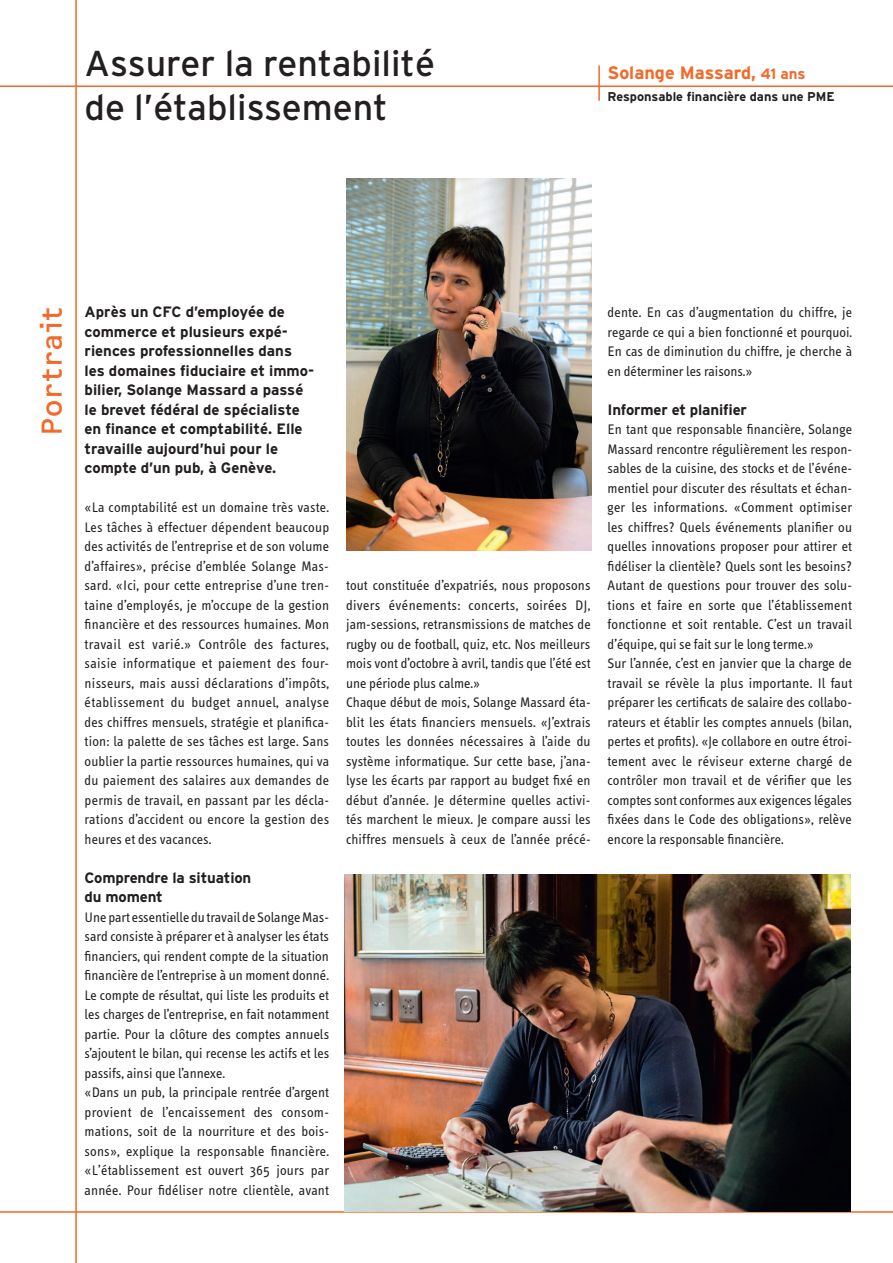
<style>
.page{position:relative;width:893px;height:1263px;background:#fff}
.page>*{position:absolute;margin:0;border:0;box-sizing:border-box;transform-origin:0 0}
.t1{font:36px/43.2px "Interstate";color:#231f20}
.t2{font:30px "OCRF";color:#f26929}
.t3{font:700 18px "Interstate";color:#f26929}
.t4{font:700 15px/19.5px "Interstate";color:#231f20}
.t5{font:14.25px/19.5px "Info Text";letter-spacing:.005em;color:#231f20}
.t6{font:700 12.75px "Interstate";color:#231f20}
.s1{font-size:15px}
</style>
<div class="page">
<hr style="left:0;top:85px;width:893px;height:2px;background:#f26929">
<hr style="left:75px;top:0;width:2px;height:1263px;background:#f26929">
<hr style="left:0;top:1211px;width:893px;height:2px;background:#f26929">
<hr style="left:598px;top:65px;width:2px;height:36px;background:#f26929">
<img style="left:345px;top:874px;width:505px;height:337px">
<img style="left:347px;top:179px;width:244px;height:372px">
<h1 class="t1" style="left:85px;top:42px;width:352px">Assurer la rentabilité de l’établissement</h1>
<p class="t3" style="left:608px;top:62px;width:199px">Solange Massard, <span class="s1">41 ans</span></p>
<p class="t6" style="left:608px;top:90px;width:229px">Responsable financière dans une PME</p>
<h2 class="t2" style="left:33px;top:436px;width:131px;rotate:-90deg">Portrait</h2>
<p class="t4" style="left:85px;top:302px;width:231px">Après un CFC d’employée de commerce et plusieurs expé&shy;riences professionnelles dans les domaines fiduciaire et immo&shy;bilier, Solange Massard a passé le brevet fédéral de spécialiste en finance et comptabilité. Elle travaille aujourd’hui pour le compte d’un pub, à Genève.</p>
<p class="t5" style="left:85px;top:498px;width:246px;text-align:justify">«La comptabilité est un domaine très vaste.<br>Les tâches à effectuer dépendent beaucoup des activités de l’entreprise et de son volume d’affaires», précise d’emblée Solange Mas&shy;sard. «Ici, pour cette entreprise d’une tren&shy;taine d’employés, je m’occupe de la gestion financière et des ressources humaines. Mon travail est varié.» Contrôle des factures, saisie informatique et paiement des four&shy;nisseurs, mais aussi déclarations d’impôts, établissement du budget annuel, analyse des chiffres mensuels, stratégie et planifica&shy;tion: la palette de ses tâches est large. Sans oublier la partie ressources humaines, qui va du paiement des salaires aux demandes de permis de travail, en passant par les décla&shy;rations d’accident ou encore la gestion des heures et des vacances.</p>
<p class="t4" style="left:85px;top:868px;width:168px">Comprendre la situation du moment</p>
<p class="t5" style="left:85px;top:907px;width:246px">Une part essentielle du travail de Solange Mas&shy;sard consiste à préparer et à analyser les états financiers, qui rendent compte de la situation financière de l’entreprise à un moment donné.<br>Le compte de résultat, qui liste les produits et les charges de l’entreprise, en fait notamment partie. Pour la clôture des comptes annuels s’ajoutent le bilan, qui recense les actifs et les passifs, ainsi que l’annexe.<br>«Dans un pub, la principale rentrée d’argent provient de l’encaissement des consom&shy;mations, soit de la nourriture et des bois&shy;sons», explique la responsable financière. «L’établissement est ouvert 365 jours par année. Pour fidéliser notre clientèle, avant</p>
<p class="t5" style="left:346px;top:576px;width:246px">tout constituée d’expatriés, nous proposons divers événements: concerts, soirées DJ, jam-sessions, retransmissions de matches de rugby ou de football, quiz, etc. Nos meilleurs mois vont d’octobre à avril, tandis que l’été est une période plus calme.»<br>Chaque début de mois, Solange Massard éta&shy;blit les états financiers mensuels. «J’extrais toutes les données nécessaires à l’aide du système informatique. Sur cette base, j’ana&shy;lyse les écarts par rapport au budget fixé en début d’année. Je détermine quelles activi&shy;tés marchent le mieux. Je compare aussi les chiffres mensuels à ceux de l’année précé-</p>
<p class="t5" style="left:608px;top:303px;width:246px;text-align:justify">dente. En cas d’augmentation du chiffre, je regarde ce qui a bien fonctionné et pourquoi.<br>En cas de diminution du chiffre, je cherche à en déterminer les raisons.»</p>
<p class="t4" style="left:608px;top:400px;width:141px">Informer et planifier</p>
<p class="t5" style="left:608px;top:420px;width:246px">En tant que responsable financière, Solange Massard rencontre régulièrement les respon&shy;sables de la cuisine, des stocks et de l’événe&shy;mentiel pour discuter des résultats et échan&shy;ger les informations. «Comment optimiser les chiffres? Quels événements planifier ou quelles innovations proposer pour attirer et fidéliser la clientèle? Quels sont les besoins?<br>Autant de questions pour trouver des solu&shy;tions et faire en sorte que l’établissement fonctionne et soit rentable. C’est un travail d’équipe, qui se fait sur le long terme.»<br>Sur l’année, c’est en janvier que la charge de travail se révèle la plus importante. Il faut préparer les certificats de salaire des collabo&shy;rateurs et établir les comptes annuels (bilan, pertes et profits). «Je collabore en outre étroi&shy;tement avec le réviseur externe chargé de contrôler mon travail et de vérifier que les comptes sont conformes aux exigences légales fixées dans le Code des obligations», relève encore la responsable financière.</p>
</div>
